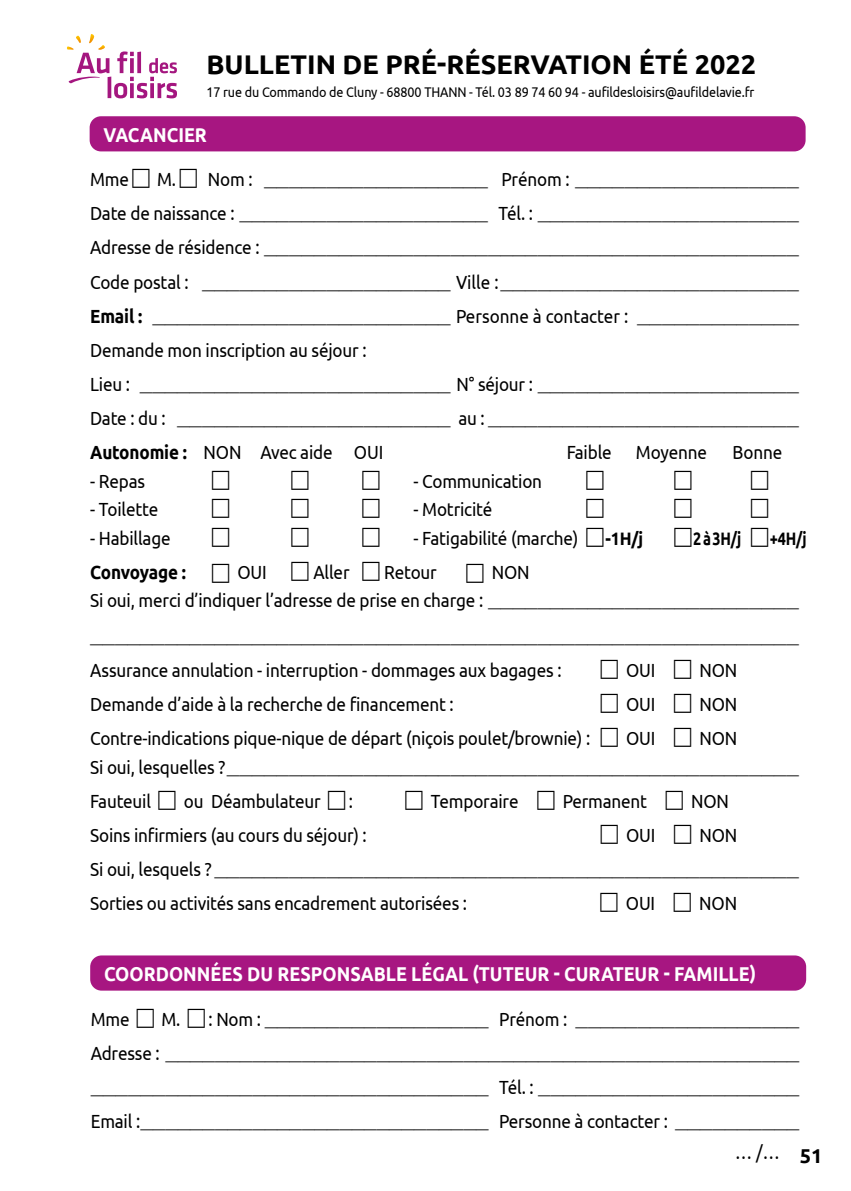
<style>
.page{position:relative;width:851px;height:1191px;background:#fff}
.page>*{position:absolute;margin:0;border:0;box-sizing:border-box;transform-origin:0 0}
.t1{font:700 27px "Ubuntu";color:#000}
.t2{font:700 20px "Ubuntu";color:#fff;scale:.9 1}
.t3{font:700 20px "Ubuntu";color:#000}
.t4{font:19px/28.4px "Ubuntu";letter-spacing:-.01em;color:#000;scale:.9 1}
.t5{font:700 19px "Ubuntu";letter-spacing:-.02em;color:#000;scale:.9 1}
.t6{font:700 18px "Ubuntu";letter-spacing:-.01em;color:#000;scale:.8 1}
.t7{font:700 18px "Ubuntu";letter-spacing:-.01em;color:#000;scale:.9 1}
.t8{font:300 14px "Ubuntu";color:#000;scale:.9 1}
.t9{font:14px "Ubuntu";letter-spacing:-.01em;color:#000;scale:.9 1}
.s1{font-weight:700}
</style>
<div class="page">
<div style="left:90px;top:116px;width:715px;height:35px;background:#a71681;border-radius:11px"></div>
<svg style="left:67px;top:34px;width:110px;height:64px"></svg>
<div style="left:90px;top:955px;width:716px;height:35px;background:#a71681;border-radius:11px"></div>
<h1 class="t1" style="left:206px;top:48px;width:551px">BULLETIN DE PRÉ-RÉSERVATION ÉTÉ 2022</h1>
<p class="t9" style="left:206px;top:84px;width:610px">17 rue du Commando de Cluny - 68800 THANN - Tél. 03 89 74 60 94 - aufildesloisirs@aufildelavie.fr</p>
<h2 class="t2" style="left:103px;top:122px;width:116px">VACANCIER</h2>
<h3 class="t4" style="left:90px;top:164px;width:45px">Mme</h3>
<p class="t8" style="left:157px;top:179px;width:714px"><sup>M.</sup> <sup>Nom</sup> <sup>:</sup> —————————————————— <sup>Prénom</sup> <sup>:</sup> ——————————————————</p>
<p class="t8" style="left:90px;top:213px;width:788px"><sup>Date</sup> <sup>de</sup> <sup>naissance</sup> <sup>:</sup> ———————————————————— <sup>Tél.</sup> <sup>:</sup> —————————————————————</p>
<p class="t8" style="left:90px;top:247px;width:788px"><sup>Adresse</sup> <sup>de</sup> <sup>résidence</sup> <sup>:</sup> ———————————————————————————————————————————</p>
<p class="t8" style="left:90px;top:281px;width:788px"><sup>Code</sup> <sup>postal</sup> <sup>:</sup> ———————————————————— <sup>Ville</sup> <sup>:</sup>————————————————————————</p>
<p class="t8" style="left:90px;top:315px;width:788px"><sup>Email</sup> <sup>:</sup> ———————————————————————— <sup>Personne</sup> <sup>à</sup> <sup>contacter</sup> <sup>:</sup> —————————————</p>
<h3 class="t4" style="left:90px;top:335px;width:308px">Demande mon inscription au séjour :</h3>
<p class="t8" style="left:90px;top:383px;width:788px"><sup>Lieu</sup> <sup>:</sup> ————————————————————————— <sup>N°</sup> <sup>séjour</sup> <sup>:</sup> —————————————————————</p>
<p class="t8" style="left:90px;top:418px;width:788px"><sup>Date</sup> <sup>:</sup> <sup>du</sup> <sup>:</sup> —————————————————————— <sup>au</sup> <sup>:</sup> —————————————————————————</p>
<h3 class="t4" style="left:90px;top:438px;width:327px"><span class="s1">Autonomie :</span> NON Avec aide OUI</h3>
<h3 class="t4" style="left:566px;top:438px;width:52px">Faible</h3>
<h3 class="t4" style="left:635px;top:438px;width:80px">Moyenne</h3>
<h3 class="t4" style="left:732px;top:438px;width:57px">Bonne</h3>
<h3 class="t4" style="left:90px;top:466px;width:63px">- Repas</h3>
<h3 class="t4" style="left:413px;top:466px;width:144px">- Communication</h3>
<h3 class="t4" style="left:90px;top:494px;width:77px">- Toilette</h3>
<h3 class="t4" style="left:413px;top:494px;width:89px">- Motricité</h3>
<h3 class="t4" style="left:90px;top:523px;width:91px">- Habillage</h3>
<h3 class="t4" style="left:413px;top:523px;width:185px">- Fatigabilité (marche)</h3>
<p class="t7" style="left:605px;top:527px;width:43px">-1H/j</p>
<p class="t6" style="left:693px;top:527px;width:62px">2à3H/j</p>
<p class="t6" style="left:769px;top:527px;width:48px">+4H/j</p>
<h3 class="t5" style="left:90px;top:560px;width:108px">Convoyage :</h3>
<h3 class="t4" style="left:237px;top:557px;width:34px">OUI</h3>
<h3 class="t4" style="left:313px;top:557px;width:42px">Aller</h3>
<h3 class="t4" style="left:384px;top:557px;width:60px">Retour</h3>
<h3 class="t4" style="left:90px;top:557px;width:788px;text-indent:401px">NON<br>Si oui, merci d’indiquer l’adresse de prise en charge : <sub>—————————————————————————</sub></h3>
<p class="t8" style="left:90px;top:635px;width:788px">—————————————————————————————————————————————————————————</p>
<h3 class="t4" style="left:90px;top:655px;width:525px">Assurance annulation - interruption - dommages aux bagages :</h3>
<h3 class="t4" style="left:626px;top:655px;width:34px">OUI</h3>
<h3 class="t4" style="left:699px;top:655px;width:44px">NON</h3>
<h3 class="t4" style="left:90px;top:689px;width:405px">Demande d’aide à la recherche de financement :</h3>
<h3 class="t4" style="left:626px;top:689px;width:34px">OUI</h3>
<h3 class="t4" style="left:699px;top:689px;width:44px">NON</h3>
<h3 class="t4" style="left:90px;top:723px;width:557px">Contre-indications pique-nique de départ (niçois poulet/brownie) :</h3>
<h3 class="t4" style="left:626px;top:723px;width:34px">OUI</h3>
<h3 class="t4" style="left:699px;top:723px;width:44px">NON</h3>
<p class="t8" style="left:90px;top:766px;width:788px"><sup>Si</sup> <sup>oui,</sup> <sup>lesquelles</sup> <sup>?</sup>——————————————————————————————————————————————</p>
<h3 class="t4" style="left:90px;top:786px;width:69px">Fauteuil</h3>
<h3 class="t4" style="left:184px;top:786px;width:153px">ou Déambulateur</h3>
<h3 class="t4" style="left:349px;top:786px;width:6px">:</h3>
<h3 class="t4" style="left:431px;top:786px;width:99px">Temporaire</h3>
<h3 class="t4" style="left:562px;top:786px;width:95px">Permanent</h3>
<h3 class="t4" style="left:691px;top:786px;width:44px">NON</h3>
<h3 class="t4" style="left:90px;top:820px;width:309px">Soins infirmiers (au cours du séjour) :</h3>
<h3 class="t4" style="left:626px;top:820px;width:34px">OUI</h3>
<h3 class="t4" style="left:699px;top:820px;width:44px">NON</h3>
<p class="t8" style="left:90px;top:868px;width:788px"><sup>Si</sup> <sup>oui,</sup> <sup>lesquels</sup> <sup>?</sup> ———————————————————————————————————————————————</p>
<h3 class="t4" style="left:90px;top:888px;width:420px">Sorties ou activités sans encadrement autorisées :</h3>
<h3 class="t4" style="left:625px;top:888px;width:34px">OUI</h3>
<h3 class="t4" style="left:699px;top:888px;width:44px">NON</h3>
<h2 class="t2" style="left:104px;top:961px;width:725px">COORDONNÉES DU RESPONSABLE LÉGAL (TUTEUR - CURATEUR - FAMILLE)</h2>
<h3 class="t4" style="left:91px;top:1004px;width:45px">Mme</h3>
<p class="t8" style="left:161px;top:1018px;width:710px"><sup>M.</sup> <sup>:</sup> <sup>Nom</sup> <sup>:</sup> —————————————————— <sup>Prénom</sup> <sup>:</sup> ——————————————————</p>
<p class="t8" style="left:91px;top:1052px;width:788px"><sup>Adresse</sup> <sup>:</sup> ———————————————————————————————————————————————————</p>
<p class="t8" style="left:91px;top:1086px;width:788px">———————————————————————————————— <sup>Tél.</sup> <sup>:</sup> —————————————————————</p>
<p class="t8" style="left:91px;top:1120px;width:788px"><sup>Email</sup> <sup>:</sup>———————————————————————————— <sup>Personne</sup> <sup>à</sup> <sup>contacter</sup> <sup>:</sup> ——————————</p>
<h3 class="t4" style="left:735px;top:1137px;width:51px">… /…</h3>
<h2 class="t3" style="left:799px;top:1143px;width:24px">51</h2>
</div>
